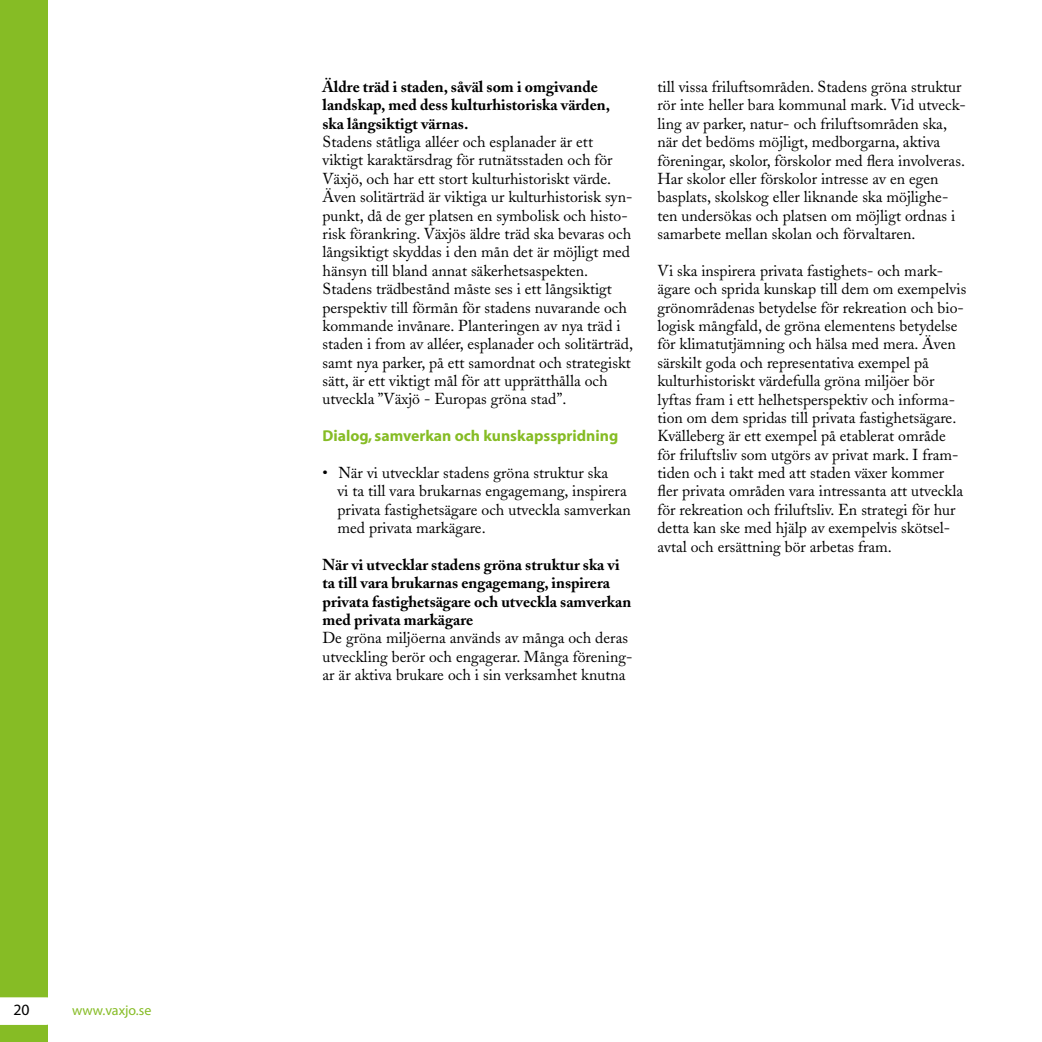
<style>
.page{position:relative;width:1042px;height:1042px;background:#fff}
.page>*{position:absolute;margin:0;border:0;box-sizing:border-box;transform-origin:0 0}
.t1{font:15.75px/18.4px "Adobe Caslon";color:#000}
.t2{font:700 15.75px/18.4px "Adobe Caslon";color:#000}
.t3{font:700 15.75px "Myriad";color:#86bc25}
.t4{font:15.75px "Myriad";color:#000}
.t5{font:14px "Myriad";color:#86bc25}
</style>
<div class="page">
<div style="left:0;top:0;width:47px;height:1042px;background:#86bc25"></div>
<hr style="left:1041px;top:0;width:1px;height:1042px;background:#86bc25">
<svg style="left:0;top:997px;width:48px;height:28px"></svg>
<p class="t4" style="left:14px;top:1002px;width:18px">20</p>
<p class="t5" style="left:72px;top:1003px;width:81px">www.vaxjo.se</p>
<p class="t2" style="left:322px;top:77px;width:289px">Äldre träd i staden, såväl som i omgivande landskap, med dess kulturhistoriska värden, ska långsiktigt värnas.</p>
<p class="t1" style="left:322px;top:133px;width:312px">Stadens ståtliga alléer och esplanader är ett viktigt karaktärsdrag för rutnätsstaden och för Växjö, och har ett stort kulturhistoriskt värde.<br>Även solitärträd är viktiga ur kulturhistorisk syn&shy;punkt, då de ger platsen en symbolisk och histo&shy;risk förankring. Växjös äldre träd ska bevaras och långsiktigt skyddas i den mån det är möjligt med hänsyn till bland annat säkerhetsaspekten.<br>Stadens trädbestånd måste ses i ett långsiktigt perspektiv till förmån för stadens nuvarande och kommande invånare. Planteringen av nya träd i staden i from av alléer, esplanader och solitärträd, samt nya parker, på ett samordnat och strategiskt sätt, är ett viktigt mål för att upprätthålla och utveckla ”Växjö - Europas gröna stad”.</p>
<p class="t3" style="left:322px;top:428px;width:297px">Dialog, samverkan och kunskapsspridning</p>
<p class="t1" style="left:337px;top:464px;width:295px;text-indent:-15px">• När vi utvecklar stadens gröna struktur ska<br>vi ta till vara brukarnas engagemang, inspirera privata fastighetsägare och utveckla samverkan med privata markägare.</p>
<p class="t2" style="left:322px;top:555px;width:310px">När vi utvecklar stadens gröna struktur ska vi ta till vara brukarnas engagemang, inspirera privata fastighetsägare och utveckla samverkan med privata markägare</p>
<p class="t1" style="left:322px;top:629px;width:311px">De gröna miljöerna används av många och deras utveckling berör och engagerar. Många förening&shy;ar är aktiva brukare och i sin verksamhet knutna</p>
<p class="t1" style="left:657px;top:78px;width:310px">till vissa friluftsområden. Stadens gröna struktur rör inte heller bara kommunal mark. Vid utveck&shy;ling av parker, natur- och friluftsområden ska, när det bedöms möjligt, medborgarna, aktiva föreningar, skolor, förskolor med flera involveras.<br>Har skolor eller förskolor intresse av en egen basplats, skolskog eller liknande ska möjlighe&shy;ten undersökas och platsen om möjligt ordnas i samarbete mellan skolan och förvaltaren.</p>
<p class="t1" style="left:657px;top:261px;width:310px">Vi ska inspirera privata fastighets- och mark&shy;ägare och sprida kunskap till dem om exempelvis grönområdenas betydelse för rekreation och bio&shy;logisk mångfald, de gröna elementens betydelse för klimatutjämning och hälsa med mera. Även särskilt goda och representativa exempel på kulturhistoriskt värdefulla gröna miljöer bör lyftas fram i ett helhetsperspektiv och informa&shy;tion om dem spridas till privata fastighetsägare.<br>Kvälleberg är ett exempel på etablerat område för friluftsliv som utgörs av privat mark. I fram&shy;tiden och i takt med att staden växer kommer fler privata områden vara intressanta att utveckla för rekreation och friluftsliv. En strategi för hur detta kan ske med hjälp av exempelvis skötsel&shy;avtal och ersättning bör arbetas fram.</p>
</div>
